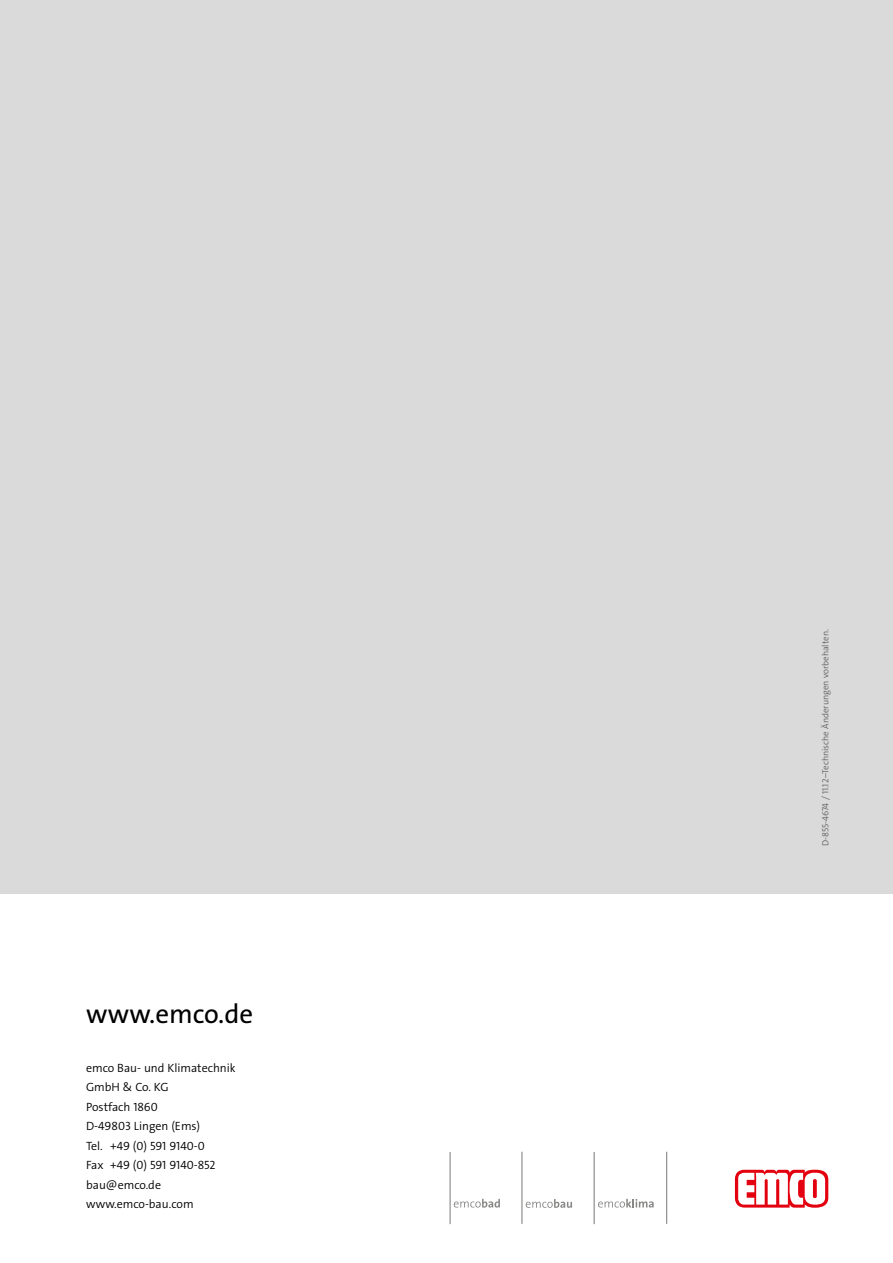
<style>
.page{position:relative;width:893px;height:1263px;background:#fff}
.page>*{position:absolute;margin:0;border:0;box-sizing:border-box;transform-origin:0 0}
.t1{font:27px "The Sans Os F";color:#000}
.t2{font:300 12px/19.5px "The Sans Os F";color:#000}
.t3{font:300 9px "The Sans Os F";color:#636362}
</style>
<div class="page">
<div style="left:0;top:0;width:893px;height:894px;background:#dadada"></div>
<svg style="left:735px;top:1170px;width:93px;height:38px"></svg>
<svg style="left:454px;top:1199px;width:46px;height:8px"></svg>
<hr style="left:594px;top:1152px;width:1px;height:72px;background:#878786">
<svg style="left:598px;top:1199px;width:56px;height:8px"></svg>
<hr style="left:449px;top:1152px;width:2px;height:72px;background:#878786">
<svg style="left:526px;top:1199px;width:46px;height:9px"></svg>
<hr style="left:521px;top:1152px;width:1px;height:72px;background:#878786">
<hr style="left:666px;top:1152px;width:1px;height:72px;background:#878786">
<h1 class="t1" style="left:86px;top:997px;width:169px">www.emco.de</h1>
<p class="t2" style="left:86px;top:1058px;width:151px">emco Bau- und Klimatechnik<br>GmbH &amp; Co. KG<br>Postfach 1860<br>D-49803 Lingen (Ems)<br>Tel. +49 (0) 591 9140-0<br>Fax +49 (0) 591 9140-852 bau@emco.de www.emco-bau.com</p>
<p class="t3" style="left:820px;top:846px;width:218px;rotate:-90deg">D-855-4674 / 11.12–Technische Änderungen vorbehalten.</p>
</div>
